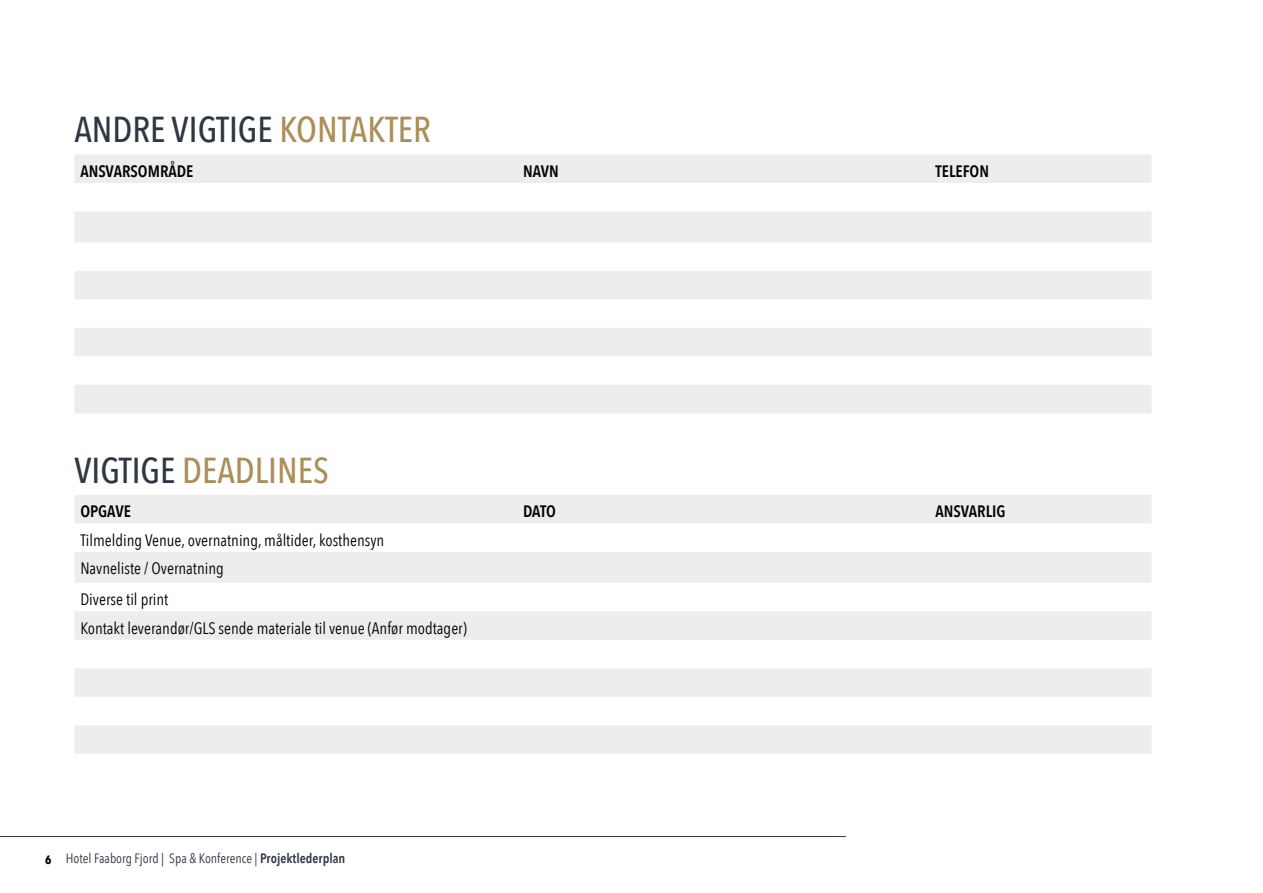
<style>
.page{position:relative;width:1263px;height:893px;background:#fff}
.page>*{position:absolute;margin:0;border:0;box-sizing:border-box;transform-origin:0 0}
.t1{font:500 36px "Avenir Next Condensed";color:#2e3845}
.t2{font:500 36px "Avenir Next Condensed";color:#ab8e59}
.t3{font:16.5px/28.5px "Avenir Next Condensed";color:#020203}
.t4{font:600 16.5px "Avenir Next Condensed";color:#020203}
.t5{font:13.5px "Avenir Next Condensed";color:#2e3845}
.s1{color:#ab8e59}
.s2{color:#2e3845}
.s3{font-weight:700;font-size:12px;color:#000}
.s4{font-weight:600}
</style>
<div class="page">
<hr style="left:0;top:836px;width:846px;height:1px;background:#2e3845">
<svg style="left:74px;top:155px;width:1077px;height:258px;fill:#ededed"></svg>
<svg style="left:74px;top:495px;width:1077px;height:259px;fill:#ededed"></svg>
<h1 class="t1" style="left:74px;top:108px;width:358px">ANDRE VIGTIGE <span class="s1">KONTAKTER</span></h1>
<p class="t4" style="left:80px;top:157px;width:115px">ANSVARSOMRÅDE</p>
<p class="t4" style="left:523px;top:157px;width:37px">NAVN</p>
<p class="t4" style="left:935px;top:157px;width:55px">TELEFON</p>
<h1 class="t2" style="left:74px;top:448px;width:256px"><span class="s2">VIGTIGE</span> DEADLINES</h1>
<p class="t4" style="left:80px;top:497px;width:52px">OPGAVE</p>
<p class="t4" style="left:523px;top:497px;width:34px">DATO</p>
<p class="t4" style="left:935px;top:497px;width:72px">ANSVARLIG</p>
<p class="t3" style="left:80px;top:525px;width:306px">Tilmelding Venue, overnatning, måltider, kosthensyn<br>Navneliste / Overnatning</p>
<p class="t3" style="left:80px;top:584px;width:388px">Diverse til print<br>Kontakt leverandør/GLS sende materiale til venue (Anfør modtager)</p>
<p class="t5" style="left:45px;top:847px;width:302px"><span class="s3">6</span> Hotel Faaborg Fjord | Spa &amp; Konference | <span class="s4">Projektlederplan</span></p>
</div>
